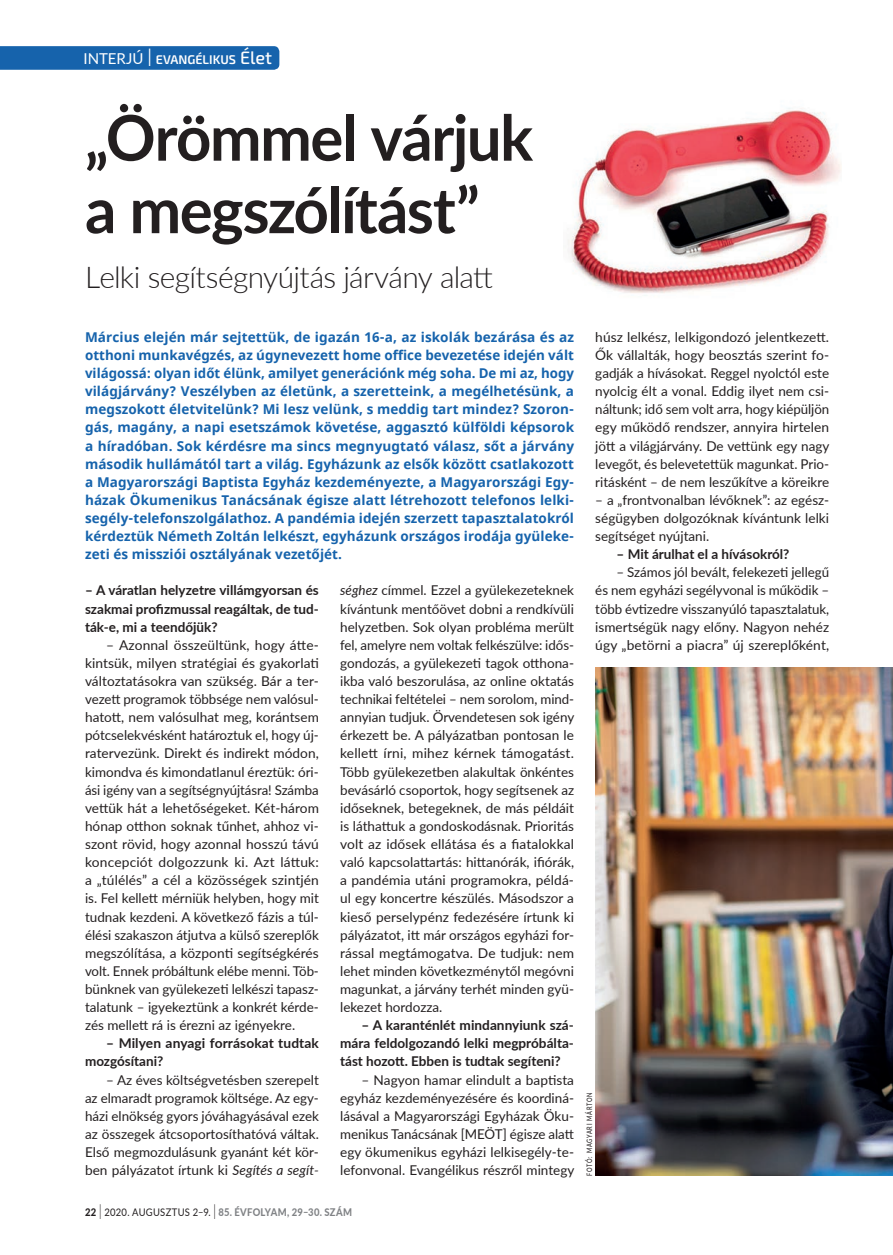
<style>
.page{position:relative;width:893px;height:1255px;background:#fff}
.page>*{position:absolute;margin:0;border:0;box-sizing:border-box;transform-origin:0 0}
.t1{font:700 63px/72.4px "Lato";letter-spacing:-.025em;color:#231f20}
.t2{font:300 30px "Lato";letter-spacing:-.025em;color:#231f20}
.t3{font:13.5px/18.1px "Lato";color:#231f20;text-align:justify}
.t4{font:700 13.5px/18.1px "Noto Sans";letter-spacing:.005em;color:#1663ac;text-align:justify}
.t5{font:700 13.5px/18.1px "Lato";color:#231f20;text-align:justify}
.t6{font:600 12.6px "Exo 2";color:#fff}
.t7{font:800 10.5px "Lato";letter-spacing:.03em;color:#808285;scale:.9 1}
.t8{font:500 7.5px "Lato";letter-spacing:.12em;color:#231f20;scale:.75 1}
.s1{font-family:"Lato";font-weight:400;font-size:15px}
.s2{font-weight:300;font-size:25.2px}
.s3{font-weight:500;font-size:18px}
.s4{font-style:italic}
.s5{color:#231f20}
.s6{font-weight:300;font-size:21px;color:#231f20}
.s7{font-weight:400;color:#231f20}
</style>
<div class="page">
<svg style="left:0;top:46px;width:279px;height:24px;background:#1a65ad"></svg>
<img style="left:568px;top:108px;width:274px;height:188px">
<img style="left:595px;top:668px;width:298px;height:507px">
<p class="t6" style="left:83px;top:52px;width:190px"><span class="s1">INTERJÚ</span> <span class="s2">I</span> EVANGÉLIKUS <span class="s3">Élet</span></p>
<h1 class="t1" style="left:85px;top:99px;width:450px">„Örömmel várjuk a megszólítást”</h1>
<h2 class="t2" style="left:85px;top:256px;width:409px">Lelki segítségnyújtás járvány alatt</h2>
<p class="t4" style="left:85px;top:328px;width:491px">Március elején már sejtettük, de igazán 16-a, az iskolák bezárása és az otthoni munkavégzés, az úgynevezett home office bevezetése idején vált világossá: olyan időt élünk, amilyet generációnk még soha. De mi az, hogy világjárvány? Veszélyben az életünk, a szeretteink, a megélhetésünk, a megszokott életvitelünk? Mi lesz velünk, s meddig tart mindez? Szoron&shy;gás, magány, a napi esetszámok követése, aggasztó külföldi képsorok a híradóban. Sok kérdésre ma sincs megnyugtató válasz, sőt a járvány második hullámától tart a világ. Egyházunk az elsők között csatlakozott a Magyarországi Baptista Egyház kezdeményezte, a Magyarországi Egy&shy;házak Ökumenikus Tanácsának égisze alatt létrehozott telefonos lelki&shy;segély-telefonszolgálathoz. A pandémia idején szerzett tapasztalatokról kérdeztük Németh Zoltán lelkészt, egyházunk országos irodája gyüleke&shy;zeti és missziói osztályának vezetőjét.</p>
<p class="t5" style="left:85px;top:581px;width:235px">– A váratlan helyzetre villámgyorsan és szakmai profizmussal reagáltak, de tud&shy;ták-e, mi a teendőjük?</p>
<p class="t3" style="left:85px;top:635px;width:235px;text-indent:21px">– Azonnal összeültünk, hogy átte&shy;kintsük, milyen stratégiai és gyakorlati változtatásokra van szükség. Bár a ter&shy;vezett programok többsége nem valósul&shy;hatott, nem valósulhat meg, korántsem pótcselekvésként határoztuk el, hogy új&shy;ratervezünk. Direkt és indirekt módon, kimondva és kimondatlanul éreztük: óri&shy;ási igény van a segítségnyújtásra! Számba vettük hát a lehetőségeket. Két-három hónap otthon soknak tűnhet, ahhoz vi&shy;szont rövid, hogy azonnal hosszú távú koncepciót dolgozzunk ki. Azt láttuk: a „túlélés” a cél a közösségek szintjén is. Fel kellett mérniük helyben, hogy mit tudnak kezdeni. A következő fázis a túl&shy;élési szakaszon átjutva a külső szereplők megszólítása, a központi segítségkérés volt. Ennek próbáltunk elébe menni. Töb&shy;bünknek van gyülekezeti lelkészi tapasz&shy;talatunk – igyekeztünk a konkrét kérde&shy;zés mellett rá is érezni az igényekre.</p>
<p class="t5" style="left:85px;top:1033px;width:235px;text-indent:21px">– Milyen anyagi forrásokat tudtak mozgósítani?</p>
<p class="t3" style="left:85px;top:1069px;width:235px;text-indent:21px">– Az éves költségvetésben szerepelt az elmaradt programok költsége. Az egy&shy;házi elnökség gyors jóváhagyásával ezek az összegek átcsoportosíthatóvá váltak.<br>Első megmozdulásunk gyanánt két kör&shy;ben pályázatot írtunk ki <span class="s4">Segítés a segít-</span></p>
<p class="t3" style="left:340px;top:581px;width:236px"><span class="s4">séghez</span> címmel. Ezzel a gyülekezeteknek kívántunk mentőövet dobni a rendkívüli helyzetben. Sok olyan probléma merült fel, amelyre nem voltak felkészülve: idős&shy;gondozás, a gyülekezeti tagok otthona&shy;ikba való beszorulása, az online oktatás technikai feltételei – nem sorolom, mind&shy;annyian tudjuk. Örvendetesen sok igény érkezett be. A pályázatban pontosan le kellett írni, mihez kérnek támogatást.<br>Több gyülekezetben alakultak önkéntes bevásárló csoportok, hogy segítsenek az időseknek, betegeknek, de más példáit is láthattuk a gondoskodásnak. Prioritás volt az idősek ellátása és a fiatalokkal való kapcsolattartás: hittanórák, ifiórák, a pandémia utáni programokra, példá&shy;ul egy koncertre készülés. Másodszor a kieső perselypénz fedezésére írtunk ki pályázatot, itt már országos egyházi for&shy;rással megtámogatva. De tudjuk: nem lehet minden következménytől megóvni magunkat, a járvány terhét minden gyü&shy;lekezet hordozza.</p>
<p class="t5" style="left:340px;top:1015px;width:235px;text-indent:21px">– A karanténlét mindannyiunk szá&shy;mára feldolgozandó lelki megpróbálta&shy;tást hozott. Ebben is tudtak segíteni?</p>
<p class="t3" style="left:340px;top:1069px;width:236px;text-indent:21px">– Nagyon hamar elindult a baptista egyház kezdeményezésére és koordiná&shy;lásával a Magyarországi Egyházak Öku&shy;menikus Tanácsának [MEÖT] égisze alatt egy ökumenikus egyházi lelkisegély-te&shy;lefonvonal. Evangélikus részről mintegy</p>
<p class="t7" style="left:85px;top:1203px;width:298px"><span class="s5">22</span> <span class="s6">I</span> <span class="s7">2020. AUGUSZTUS 2–9.</span> <span class="s6">I</span> 85. ÉVFOLYAM, 29–30. SZÁM</p>
<p class="t3" style="left:595px;top:327px;width:236px">húsz lelkész, lelkigondozó jelentkezett.<br>Ők vállalták, hogy beosztás szerint fo&shy;gadják a hívásokat. Reggel nyolctól este nyolcig élt a vonal. Eddig ilyet nem csi&shy;náltunk; idő sem volt arra, hogy kiépüljön egy működő rendszer, annyira hirtelen jött a világjárvány. De vettünk egy nagy levegőt, és belevetettük magunkat. Prio&shy;ritásként – de nem leszűkítve a köreikre</p>
<p class="t3" style="left:595px;top:490px;width:235px">– a „frontvonalban lévőknek”: az egész&shy;ségügyben dolgozóknak kívántunk lelki segítséget nyújtani.</p>
<p class="t5" style="left:617px;top:544px;width:174px">– Mit árulhat el a hívásokról?</p>
<p class="t3" style="left:595px;top:562px;width:235px;text-indent:21px">– Számos jól bevált, felekezeti jellegű és nem egyházi segélyvonal is működik – több évtizedre visszanyúló tapasztalatuk, ismertségük nagy előny. Nagyon nehéz úgy „betörni a piacra” új szereplőként,</p>
<p class="t8" style="left:584px;top:1175px;width:112px;rotate:-90deg">FOTÓ: MAGYARI MÁRTON</p>
</div>
